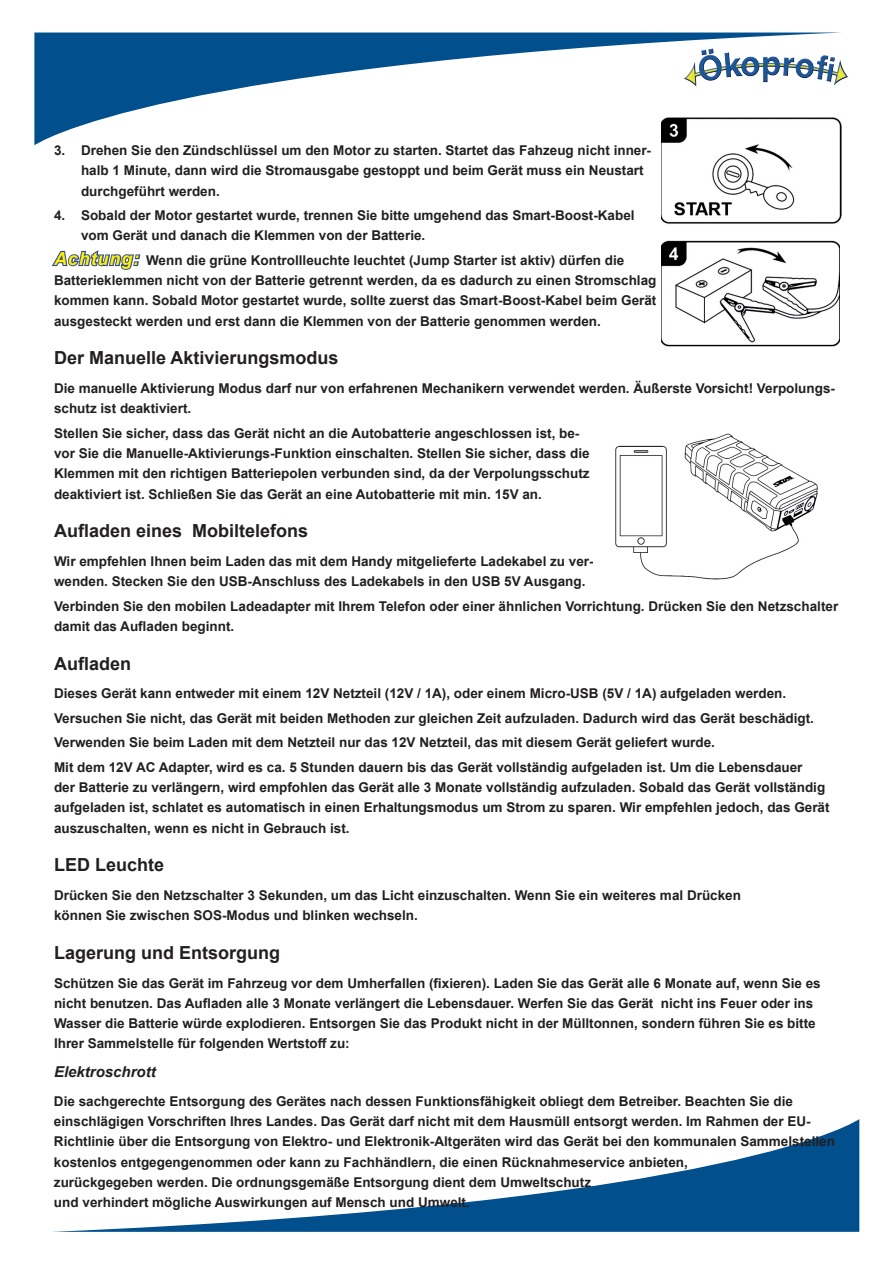
<style>
.page{position:relative;width:893px;height:1263px;background:#fff}
.page>*{position:absolute;margin:0;border:0;box-sizing:border-box;transform-origin:0 0}
.t1{font:700 18px "Arial";color:#231f20}
.t2{font:italic 700 15px "Arial";color:#231f20}
.t3{font:700 13.5px/20.2px "Arial";color:#231f20}
.s1{font-style:italic;font-size:18px;color:#fff101}
</style>
<div class="page">
<svg style="left:34px;top:33px;width:796px;height:112px"></svg>
<svg style="left:52px;top:1119px;width:807px;height:113px"></svg>
<img style="left:682px;top:45px;width:166px;height:45px">
<svg style="left:52px;top:250px;width:89px;height:20px"></svg>
<img style="left:615px;top:433px;width:203px;height:147px">
<img style="left:661px;top:240px;width:178px;height:107px">
<img style="left:661px;top:115px;width:181px;height:109px">
<p class="t3" style="left:81px;top:140px;width:572px;text-indent:-27px">3. Drehen Sie den Zündschlüssel um den Motor zu starten. Startet das Fahzeug nicht inner&shy;halb 1 Minute, dann wird die Stromausgabe gestoppt und beim Gerät muss ein Neustart durchgeführt werden.</p>
<p class="t3" style="left:81px;top:205px;width:555px;text-indent:-27px">4. Sobald der Motor gestartet wurde, trennen Sie bitte umgehend das Smart-Boost-Kabel vom Gerät und danach die Klemmen von der Batterie.</p>
<p class="t3" style="left:54px;top:250px;width:604px"><span class="s1">Achtung:</span> Wenn die grüne Kontrollleuchte leuchtet (Jump Starter ist aktiv) dürfen die Batterieklemmen nicht von der Batterie getrennt werden, da es dadurch zu einen Stromschlag kommen kann. Sobald Motor gestartet wurde, sollte zuerst das Smart-Boost-Kabel beim Gerät ausgesteckt werden und erst dann die Klemmen von der Batterie genommen werden.</p>
<h1 class="t1" style="left:54px;top:345px;width:286px">Der Manuelle Aktivierungsmodus</h1>
<p class="t3" style="left:54px;top:378px;width:782px">Die manuelle Aktivierung Modus darf nur von erfahrenen Mechanikern verwendet werden. Äußerste Vorsicht! Verpolungs&shy;schutz ist deaktiviert.</p>
<p class="t3" style="left:54px;top:423px;width:537px">Stellen Sie sicher, dass das Gerät nicht an die Autobatterie angeschlossen ist, be&shy;vor Sie die Manuelle-Aktivierungs-Funktion einschalten. Stellen Sie sicher, dass die Klemmen mit den richtigen Batteriepolen verbunden sind, da der Verpolungsschutz deaktiviert ist. Schließen Sie das Gerät an eine Autobatterie mit min. 15V an.</p>
<h1 class="t1" style="left:54px;top:518px;width:256px">Aufladen eines Mobiltelefons</h1>
<p class="t3" style="left:54px;top:551px;width:541px">Wir empfehlen Ihnen beim Laden das mit dem Handy mitgelieferte Ladekabel zu ver&shy;wenden. Stecken Sie den USB-Anschluss des Ladekabels in den USB 5V Ausgang.</p>
<p class="t3" style="left:54px;top:596px;width:786px">Verbinden Sie den mobilen Ladeadapter mit Ihrem Telefon oder einer ähnlichen Vorrichtung. Drücken Sie den Netzschalter damit das Aufladen beginnt.</p>
<h1 class="t1" style="left:54px;top:650px;width:79px">Aufladen</h1>
<p class="t3" style="left:54px;top:681px;width:761px;line-height:24.5px">Dieses Gerät kann entweder mit einem 12V Netzteil (12V / 1A), oder einem Micro-USB (5V / 1A) aufgeladen werden.<br>Versuchen Sie nicht, das Gerät mit beiden Methoden zur gleichen Zeit aufzuladen. Dadurch wird das Gerät beschädigt.<br>Verwenden Sie beim Laden mit dem Netzteil nur das 12V Netzteil, das mit diesem Gerät geliefert wurde.<br>Mit dem 12V AC Adapter, wird es ca. 5 Stunden dauern bis das Gerät vollständig aufgeladen ist. Um die Lebensdauer</p>
<p class="t3" style="left:54px;top:777px;width:777px">der Batterie zu verlängern, wird empfohlen das Gerät alle 3 Monate vollständig aufzuladen. Sobald das Gerät vollständig aufgeladen ist, schlatet es automatisch in einen Erhaltungsmodus um Strom zu sparen. Wir empfehlen jedoch, das Gerät auszuschalten, wenn es nicht in Gebrauch ist.</p>
<h1 class="t1" style="left:54px;top:852px;width:112px">LED Leuchte</h1>
<p class="t3" style="left:54px;top:885px;width:688px">Drücken Sie den Netzschalter 3 Sekunden, um das Licht einzuschalten. Wenn Sie ein weiteres mal Drücken können Sie zwischen SOS-Modus und blinken wechseln.</p>
<h1 class="t1" style="left:54px;top:940px;width:228px">Lagerung und Entsorgung</h1>
<p class="t3" style="left:54px;top:973px;width:768px">Schützen Sie das Gerät im Fahrzeug vor dem Umherfallen (fixieren). Laden Sie das Gerät alle 6 Monate auf, wenn Sie es nicht benutzen. Das Aufladen alle 3 Monate verlängert die Lebensdauer. Werfen Sie das Gerät nicht ins Feuer oder ins Wasser die Batterie würde explodieren. Entsorgen Sie das Produkt nicht in der Mülltonnen, sondern führen Sie es bitte Ihrer Sammelstelle für folgenden Wertstoff zu:</p>
<p class="t2" style="left:54px;top:1062px;width:103px">Elektroschrott</p>
<p class="t3" style="left:54px;top:1091px;width:782px">Die sachgerechte Entsorgung des Gerätes nach dessen Funktionsfähigkeit obliegt dem Betreiber. Beachten Sie die einschlägigen Vorschriften Ihres Landes. Das Gerät darf nicht mit dem Hausmüll entsorgt werden. Im Rahmen der EU-Richtlinie über die Entsorgung von Elektro- und Elektronik-Altgeräten wird das Gerät bei den kommunalen Sammelstellen kostenlos entgegengenommen oder kann zu Fachhändlern, die einen Rücknahmeservice anbieten,<br>zurückgegeben werden. Die ordnungsgemäße Entsorgung dient dem Umweltschutz<br>und verhindert mögliche Auswirkungen auf Mensch und Umwelt.</p>
</div>
